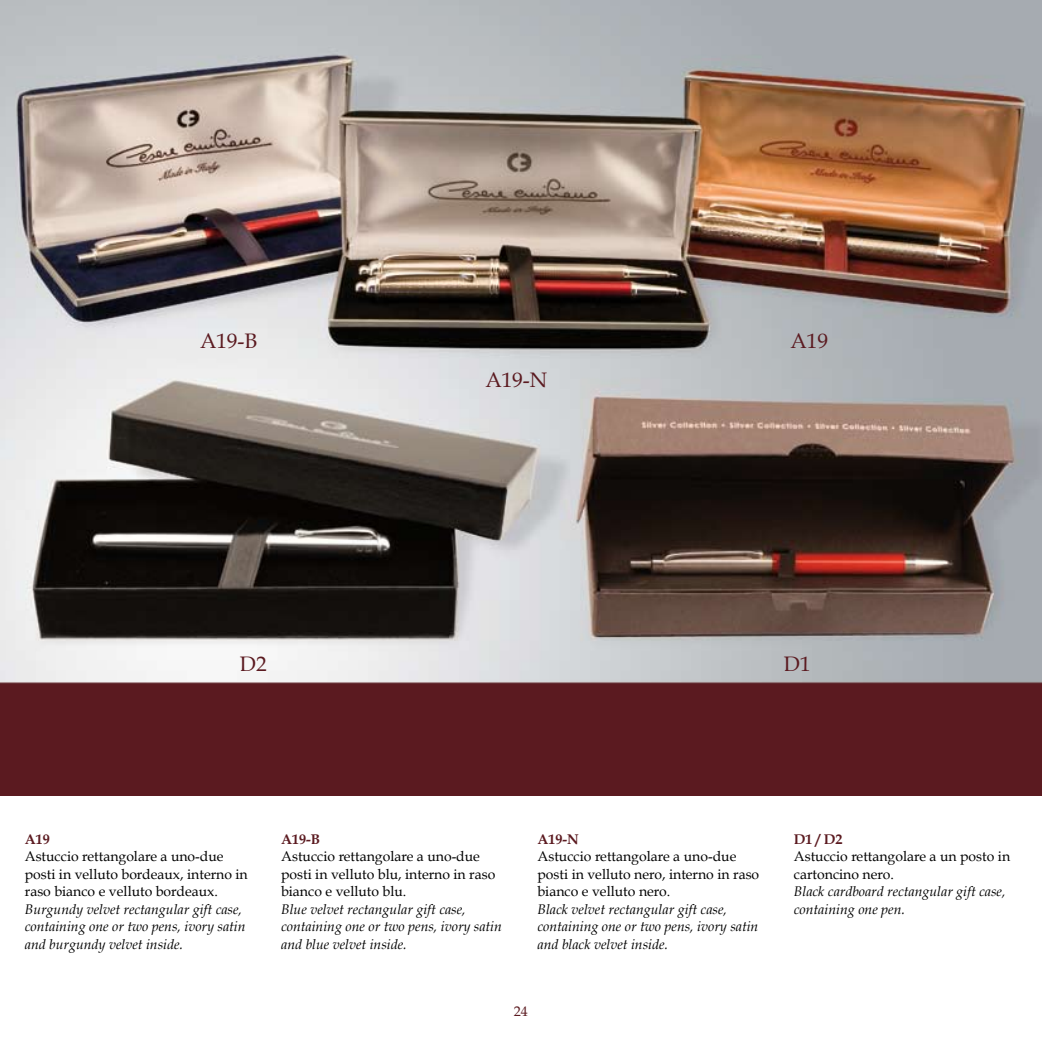
<style>
.page{position:relative;width:1042px;height:1042px;background:#fff}
.page>*{position:absolute;margin:0;border:0;box-sizing:border-box;transform-origin:0 0}
.t1{font:21px "Book Antiqua";color:#5b1a20}
.t2{font:italic 14px/17.5px "Book Antiqua";color:#000}
.t3{font:14px/17.5px "Book Antiqua";color:#000}
.t4{font:700 14px "Book Antiqua";color:#5b1a20}
.t5{font:14px "Book Antiqua";color:#5b1a20}
</style>
<div class="page">
<div style="left:0;top:682px;width:1042px;height:114px;background:#5b1a20"></div>
<img style="left:0;top:0;width:1042px;height:684px">
<h1 class="t1" style="left:200px;top:328px;width:59px">A19-B</h1>
<h1 class="t1" style="left:485px;top:368px;width:63px">A19-N</h1>
<h1 class="t1" style="left:790px;top:328px;width:39px">A19</h1>
<h1 class="t1" style="left:240px;top:652px;width:28px">D2</h1>
<h1 class="t1" style="left:784px;top:652px;width:28px">D1</h1>
<p class="t4" style="left:25px;top:831px;width:26px">A19</p>
<p class="t3" style="left:25px;top:848px;width:224px">Astuccio rettangolare a uno-due posti in velluto bordeaux, interno in raso bianco e velluto bordeaux.</p>
<p class="t2" style="left:25px;top:900px;width:222px">Burgundy velvet rectangular gift case, containing one or two pens, ivory satin and burgundy velvet inside.</p>
<p class="t4" style="left:281px;top:831px;width:40px">A19-B</p>
<p class="t3" style="left:281px;top:848px;width:216px">Astuccio rettangolare a uno-due posti in velluto blu, interno in raso bianco e velluto blu.</p>
<p class="t2" style="left:281px;top:900px;width:222px">Blue velvet rectangular gift case, containing one or two pens, ivory satin and blue velvet inside.</p>
<p class="t4" style="left:537px;top:831px;width:43px">A19-N</p>
<p class="t3" style="left:537px;top:848px;width:223px">Astuccio rettangolare a uno-due posti in velluto nero, interno in raso bianco e velluto nero.</p>
<p class="t2" style="left:537px;top:900px;width:222px">Black velvet rectangular gift case, containing one or two pens, ivory satin and black velvet inside.</p>
<p class="t5" style="left:514px;top:1003px;width:15px">24</p>
<p class="t4" style="left:794px;top:831px;width:50px">D1 / D2</p>
<p class="t3" style="left:794px;top:848px;width:218px">Astuccio rettangolare a un posto in cartoncino nero.</p>
<p class="t2" style="left:794px;top:883px;width:213px">Black cardboard rectangular gift case, containing one pen.</p>
</div>
